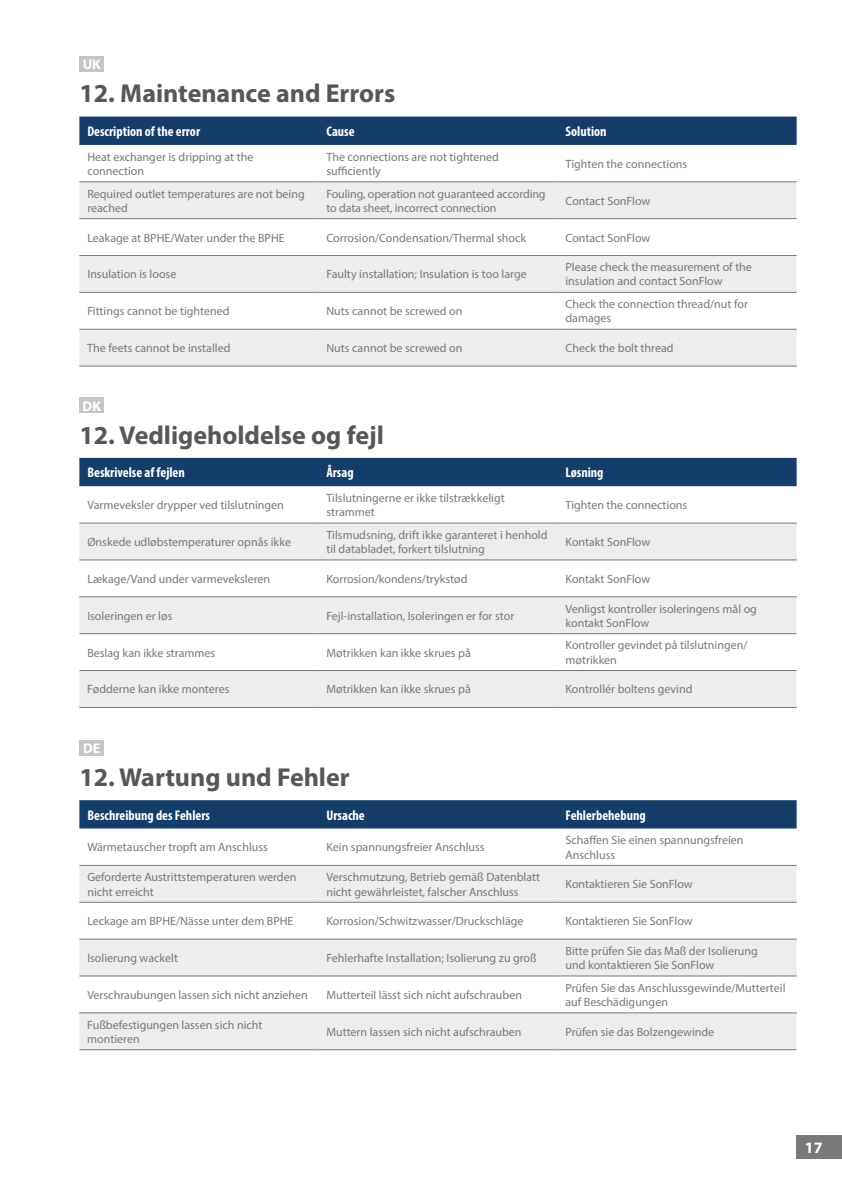
<style>
.page{position:relative;width:842px;height:1191px;background:#fff}
.page>*{position:absolute;margin:0;border:0;box-sizing:border-box;transform-origin:0 0}
.t1{font:700 26px "Myriad Pro";color:#575756}
.t2{font:700 16px "Myriad Pro";color:#fff}
.t3{font:700 condensed 14px "Myriad Pro";color:#fff}
.t4{font:700 14px "Myriad Pro";color:#fff}
.t5{font:12px/14.4px "Myriad Pro";color:#7a797a}
</style>
<div class="page">
<div style="left:797px;top:1135px;width:45px;height:24px;background:#7a797a"></div>
<div style="left:79px;top:117px;width:718px;height:28px;background:#143d6a"></div>
<svg style="left:79px;top:182px;width:718px;height:184px;fill:#ededed"></svg>
<hr style="left:79px;top:181px;width:239px;height:1px;background:#7a797a">
<hr style="left:318px;top:181px;width:239px;height:1px;background:#7a797a">
<hr style="left:557px;top:181px;width:240px;height:1px;background:#7a797a">
<hr style="left:79px;top:218px;width:239px;height:1px;background:#7a797a">
<hr style="left:318px;top:218px;width:239px;height:1px;background:#7a797a">
<hr style="left:557px;top:218px;width:240px;height:1px;background:#7a797a">
<hr style="left:79px;top:255px;width:239px;height:1px;background:#7a797a">
<hr style="left:318px;top:255px;width:239px;height:1px;background:#7a797a">
<hr style="left:557px;top:255px;width:240px;height:1px;background:#7a797a">
<hr style="left:79px;top:292px;width:239px;height:1px;background:#7a797a">
<hr style="left:318px;top:292px;width:239px;height:1px;background:#7a797a">
<hr style="left:557px;top:292px;width:240px;height:1px;background:#7a797a">
<hr style="left:79px;top:329px;width:239px;height:1px;background:#7a797a">
<hr style="left:318px;top:329px;width:239px;height:1px;background:#7a797a">
<hr style="left:557px;top:329px;width:240px;height:1px;background:#7a797a">
<hr style="left:79px;top:366px;width:239px;height:1px;background:#7a797a">
<hr style="left:318px;top:366px;width:239px;height:1px;background:#7a797a">
<hr style="left:557px;top:366px;width:240px;height:1px;background:#7a797a">
<div style="left:79px;top:458px;width:718px;height:28px;background:#143d6a"></div>
<svg style="left:79px;top:524px;width:718px;height:183px;fill:#ededed"></svg>
<hr style="left:79px;top:523px;width:239px;height:1px;background:#7a797a">
<hr style="left:318px;top:523px;width:239px;height:1px;background:#7a797a">
<hr style="left:557px;top:523px;width:240px;height:1px;background:#7a797a">
<hr style="left:79px;top:559px;width:239px;height:1px;background:#7a797a">
<hr style="left:318px;top:559px;width:239px;height:1px;background:#7a797a">
<hr style="left:557px;top:559px;width:240px;height:1px;background:#7a797a">
<hr style="left:79px;top:596px;width:239px;height:1px;background:#7a797a">
<hr style="left:318px;top:596px;width:239px;height:1px;background:#7a797a">
<hr style="left:557px;top:596px;width:240px;height:1px;background:#7a797a">
<hr style="left:79px;top:633px;width:239px;height:1px;background:#7a797a">
<hr style="left:318px;top:633px;width:239px;height:1px;background:#7a797a">
<hr style="left:557px;top:633px;width:240px;height:1px;background:#7a797a">
<hr style="left:79px;top:670px;width:239px;height:1px;background:#7a797a">
<hr style="left:318px;top:670px;width:239px;height:1px;background:#7a797a">
<hr style="left:557px;top:670px;width:240px;height:1px;background:#7a797a">
<hr style="left:79px;top:707px;width:239px;height:1px;background:#7a797a">
<hr style="left:318px;top:707px;width:239px;height:1px;background:#7a797a">
<hr style="left:557px;top:707px;width:240px;height:1px;background:#7a797a">
<div style="left:79px;top:800px;width:718px;height:28px;background:#143d6a"></div>
<svg style="left:79px;top:866px;width:718px;height:183px;fill:#ededed"></svg>
<hr style="left:79px;top:865px;width:239px;height:1px;background:#7a797a">
<hr style="left:318px;top:865px;width:239px;height:1px;background:#7a797a">
<hr style="left:557px;top:865px;width:240px;height:1px;background:#7a797a">
<hr style="left:79px;top:902px;width:239px;height:1px;background:#7a797a">
<hr style="left:318px;top:902px;width:239px;height:1px;background:#7a797a">
<hr style="left:557px;top:902px;width:240px;height:1px;background:#7a797a">
<hr style="left:79px;top:938px;width:239px;height:1px;background:#7a797a">
<hr style="left:318px;top:938px;width:239px;height:1px;background:#7a797a">
<hr style="left:557px;top:938px;width:240px;height:1px;background:#7a797a">
<hr style="left:79px;top:975px;width:239px;height:1px;background:#7a797a">
<hr style="left:318px;top:975px;width:239px;height:1px;background:#7a797a">
<hr style="left:557px;top:975px;width:240px;height:1px;background:#7a797a">
<hr style="left:79px;top:1012px;width:239px;height:1px;background:#7a797a">
<hr style="left:318px;top:1012px;width:239px;height:1px;background:#7a797a">
<hr style="left:557px;top:1012px;width:240px;height:1px;background:#7a797a">
<hr style="left:79px;top:1049px;width:239px;height:1px;background:#7a797a">
<hr style="left:318px;top:1049px;width:239px;height:1px;background:#7a797a">
<hr style="left:557px;top:1049px;width:240px;height:1px;background:#7a797a">
<div style="left:79px;top:56px;width:25px;height:16px;background:#c6c6c6"></div>
<div style="left:79px;top:397px;width:25px;height:16px;background:#c6c6c6"></div>
<div style="left:79px;top:740px;width:25px;height:15px;background:#c6c6c6"></div>
<p class="t4" style="left:83px;top:56px;width:20px">UK</p>
<h1 class="t1" style="left:79px;top:76px;width:317px">12. Maintenance and Errors</h1>
<p class="t3" style="left:87px;top:123px;width:114px">Description of the error</p>
<p class="t3" style="left:326px;top:123px;width:30px">Cause</p>
<p class="t3" style="left:565px;top:123px;width:43px">Solution</p>
<p class="t5" style="left:87px;top:150px;width:168px">Heat exchanger is dripping at the connection</p>
<p class="t5" style="left:326px;top:150px;width:174px">The connections are not tightened sufficiently</p>
<p class="t5" style="left:565px;top:156px;width:123px">Tighten the connections</p>
<p class="t5" style="left:87px;top:186px;width:219px">Required outlet temperatures are not being reached</p>
<p class="t5" style="left:326px;top:186px;width:221px">Fouling, operation not guaranteed according to data sheet, incorrect connection</p>
<p class="t5" style="left:565px;top:193px;width:86px">Contact SonFlow</p>
<p class="t5" style="left:87px;top:230px;width:199px">Leakage at BPHE/Water under the BPHE</p>
<p class="t5" style="left:326px;top:230px;width:201px">Corrosion/Condensation/Thermal shock</p>
<p class="t5" style="left:565px;top:230px;width:86px">Contact SonFlow</p>
<p class="t5" style="left:87px;top:267px;width:91px">Insulation is loose</p>
<p class="t5" style="left:326px;top:267px;width:202px">Faulty installation; Insulation is too large</p>
<p class="t5" style="left:565px;top:260px;width:188px">Please check the measurement of the insulation and contact SonFlow</p>
<p class="t5" style="left:87px;top:304px;width:144px">Fittings cannot be tightened</p>
<p class="t5" style="left:326px;top:304px;width:137px">Nuts cannot be screwed on</p>
<p class="t5" style="left:565px;top:297px;width:184px">Check the connection thread/nut for damages</p>
<p class="t5" style="left:87px;top:341px;width:145px">The feets cannot be installed</p>
<p class="t5" style="left:326px;top:341px;width:137px">Nuts cannot be screwed on</p>
<p class="t5" style="left:565px;top:341px;width:110px">Check the bolt thread</p>
<p class="t4" style="left:83px;top:397px;width:20px">DK</p>
<h1 class="t1" style="left:79px;top:418px;width:306px">12. Vedligeholdelse og fejl</h1>
<p class="t3" style="left:87px;top:464px;width:99px">Beskrivelse af fejlen</p>
<p class="t3" style="left:326px;top:464px;width:29px">Årsag</p>
<p class="t3" style="left:565px;top:464px;width:40px">Løsning</p>
<p class="t5" style="left:87px;top:498px;width:198px">Varmeveksler drypper ved tilslutningen</p>
<p class="t5" style="left:326px;top:490px;width:180px">Tilslutningerne er ikke tilstrækkeligt strammet</p>
<p class="t5" style="left:565px;top:498px;width:123px">Tighten the connections</p>
<p class="t5" style="left:87px;top:534px;width:205px">Ønskede udløbstemperaturer opnås ikke</p>
<p class="t5" style="left:326px;top:527px;width:223px">Tilsmudsning, drift ikke garanteret i henhold til databladet, forkert tilslutning</p>
<p class="t5" style="left:565px;top:534px;width:86px">Kontakt SonFlow</p>
<p class="t5" style="left:87px;top:571px;width:184px">Lækage/Vand under varmeveksleren</p>
<p class="t5" style="left:326px;top:571px;width:143px">Korrosion/kondens/trykstød</p>
<p class="t5" style="left:565px;top:571px;width:86px">Kontakt SonFlow</p>
<p class="t5" style="left:87px;top:608px;width:87px">Isoleringen er løs</p>
<p class="t5" style="left:326px;top:608px;width:189px">Fejl-installation, Isoleringen er for stor</p>
<p class="t5" style="left:565px;top:601px;width:193px">Venligst kontroller isoleringens mål og kontakt SonFlow</p>
<p class="t5" style="left:87px;top:645px;width:129px">Beslag kan ikke strammes</p>
<p class="t5" style="left:326px;top:645px;width:146px">Møtrikken kan ikke skrues på</p>
<p class="t5" style="left:565px;top:638px;width:184px">Kontroller gevindet på tilslutningen/ møtrikken</p>
<p class="t5" style="left:87px;top:682px;width:144px">Fødderne kan ikke monteres</p>
<p class="t5" style="left:326px;top:682px;width:146px">Møtrikken kan ikke skrues på</p>
<p class="t5" style="left:565px;top:682px;width:129px">Kontrollér boltens gevind</p>
<p class="t4" style="left:83px;top:739px;width:19px">DE</p>
<h1 class="t1" style="left:79px;top:760px;width:272px">12. Wartung und Fehler</h1>
<p class="t3" style="left:87px;top:806px;width:124px">Beschreibung des Fehlers</p>
<p class="t3" style="left:326px;top:806px;width:40px">Ursache</p>
<p class="t3" style="left:565px;top:806px;width:82px">Fehlerbehebung</p>
<p class="t5" style="left:87px;top:840px;width:182px">Wärmetauscher tropft am Anschluss</p>
<p class="t5" style="left:326px;top:840px;width:160px">Kein spannungsfreier Anschluss</p>
<p class="t5" style="left:565px;top:833px;width:180px">Schaffen Sie einen spannungsfreien<br>Anschluss</p>
<p class="t5" style="left:87px;top:869px;width:210px">Geforderte Austrittstemperaturen werden nicht erreicht</p>
<p class="t5" style="left:326px;top:869px;width:215px">Verschmutzung, Betrieb gemäß Datenblatt nicht gewährleistet, falscher Anschluss</p>
<p class="t5" style="left:565px;top:877px;width:129px">Kontaktieren Sie SonFlow</p>
<p class="t5" style="left:87px;top:913px;width:208px">Leckage am BPHE/Nässe unter dem BPHE</p>
<p class="t5" style="left:326px;top:913px;width:199px">Korrosion/Schwitzwasser/Druckschläge</p>
<p class="t5" style="left:565px;top:913px;width:129px">Kontaktieren Sie SonFlow</p>
<p class="t5" style="left:87px;top:950px;width:92px">Isolierung wackelt</p>
<p class="t5" style="left:326px;top:950px;width:212px">Fehlerhafte Installation; Isolierung zu groß</p>
<p class="t5" style="left:565px;top:943px;width:194px">Bitte prüfen Sie das Maß der Isolierung und kontaktieren Sie SonFlow</p>
<p class="t5" style="left:87px;top:987px;width:222px">Verschraubungen lassen sich nicht anziehen</p>
<p class="t5" style="left:326px;top:987px;width:197px">Mutterteil lässt sich nicht aufschrauben</p>
<p class="t5" style="left:565px;top:980px;width:221px">Prüfen Sie das Anschlussgewinde/Mutterteil auf Beschädigungen</p>
<p class="t5" style="left:87px;top:1017px;width:177px">Fußbefestigungen lassen sich nicht montieren</p>
<p class="t5" style="left:326px;top:1024px;width:197px">Muttern lassen sich nicht aufschrauben</p>
<p class="t5" style="left:565px;top:1024px;width:150px">Prüfen sie das Bolzengewinde</p>
<h2 class="t2" style="left:805px;top:1137px;width:19px">17</h2>
</div>
